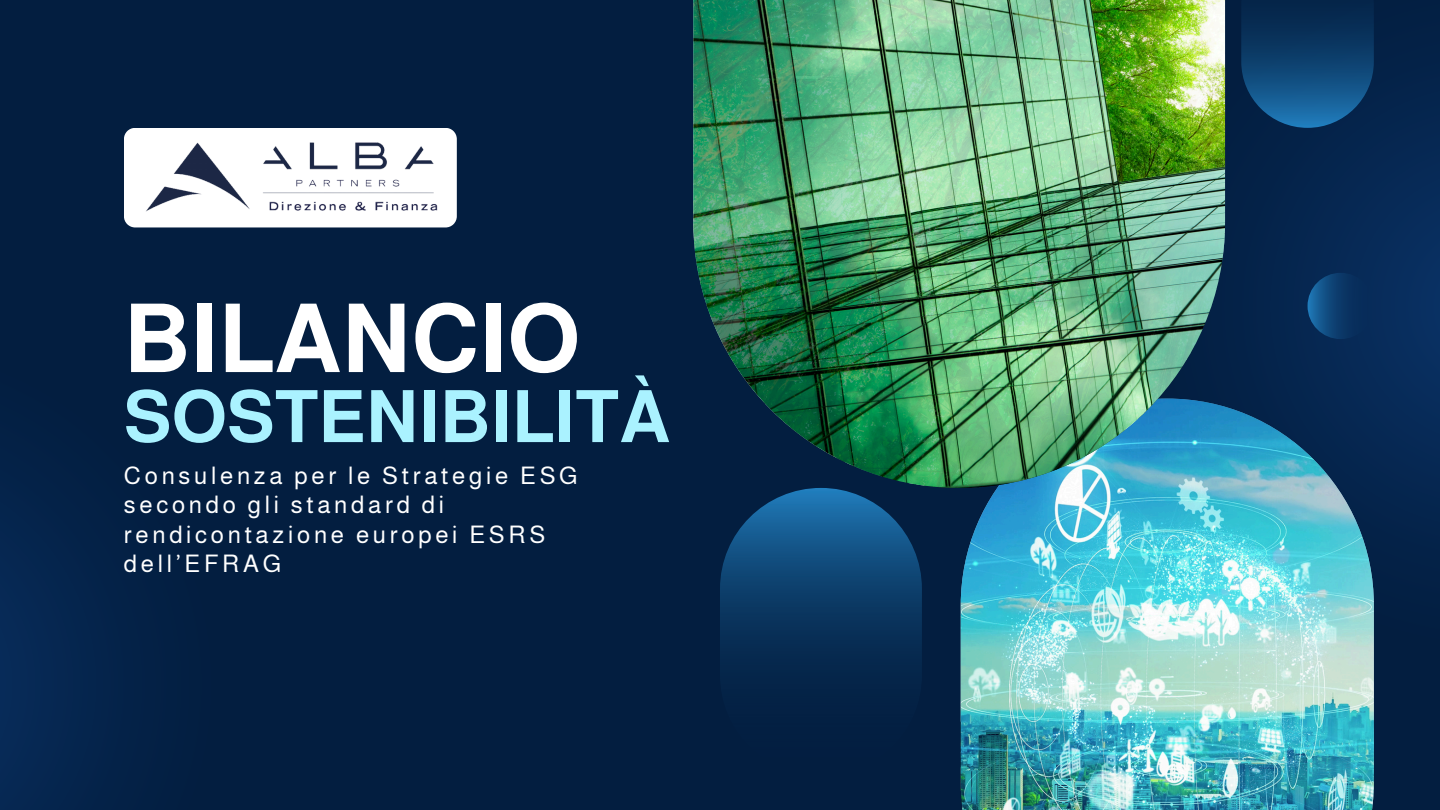
<style>
.page{position:relative;width:1440px;height:810px;background:#031e40}
.page>*{position:absolute;margin:0;border:0;box-sizing:border-box;transform-origin:0 0}
.t1{font:700 95.5px "Almarai";color:#fff}
.t2{font:700 72.6px "Almarai";color:#aaf2ff}
.t3{font:24.2px/29.5px "Almarai";letter-spacing:.155em;color:#fff}
</style>
<div class="page">
<svg style="left:1225px;top:0;width:215px;height:537px;fill:#05264f"></svg>
<img style="left:961px;top:399px;width:413px;height:411px">
<img style="left:720px;top:488px;width:202px;height:288px;border-radius:101px">
<img style="left:1241px;top:0;width:133px;height:128px">
<img style="left:693px;top:0;width:532px;height:488px">
<img style="left:1308px;top:273px;width:66px;height:66px;border-radius:50%">
<svg style="left:0;top:484px;width:111px;height:326px;fill:#05264e"></svg>
<div style="left:124px;top:128px;width:333px;height:99px;background:#fff"></div>
<img style="left:142px;top:138px;width:297px;height:78px">
<p class="t1" style="left:124px;top:286px;width:458px">BILANCIO</p>
<p class="t2" style="left:124px;top:376px;width:548px">SOSTENIBILITÀ</p>
<p class="t3" style="left:124px;top:460px;width:455px">Consulenza per le Strategie ESG secondo gli standard di rendicontazione europei ESRS dell’EFRAG</p>
</div>
